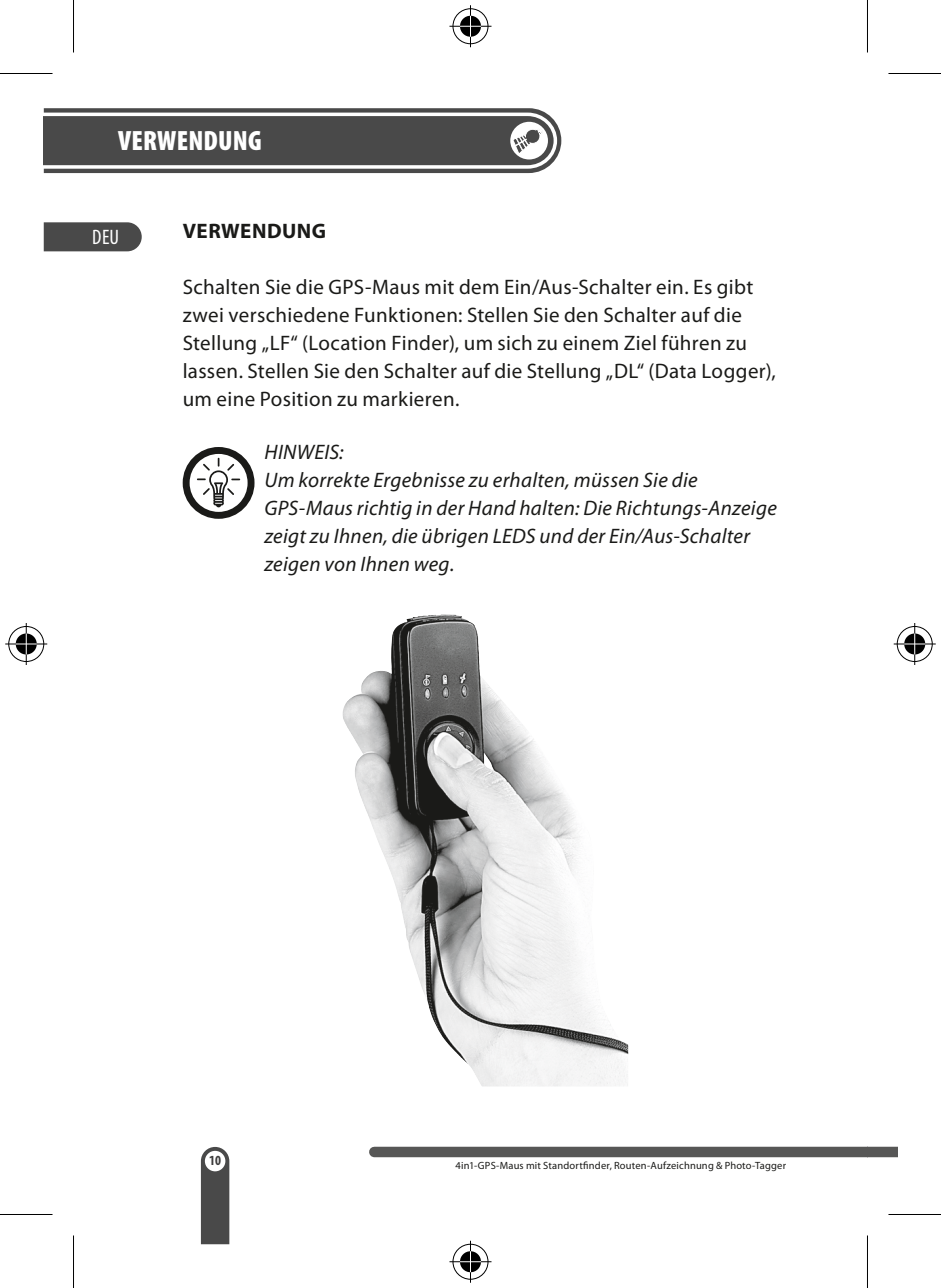
<style>
.page{position:relative;width:941px;height:1288px;background:#fff}
.page>*{position:absolute;margin:0;border:0;box-sizing:border-box;transform-origin:0 0}
.Überschrift_Ebene_1{font:900 condensed 28px "Myriad Pro";letter-spacing:.005em;color:#fff}
.Fließtext_Ebene_1{font:21px/28px "Myriad Pro";letter-spacing:.015em;color:#1a1a18}
.HINWEIS{font:italic 21px/28px "Myriad Pro";letter-spacing:.015em;color:#1a1a18}
.Überschrift_Ebene_1-2{font:700 21px "Myriad Pro";letter-spacing:.025em;color:#1a1a18}
.t1{font:condensed 21px "Myriad Pro";color:#fff}
.t2{font:700 condensed 14px "Myriad Pro";color:#3d3c3c}
.t3{font:10.5px "Myriad Pro";letter-spacing:.02em;color:#1a1a18}
</style>
<div class="page">
<div style="left:374px;top:1147px;width:493px;height:10px;background:#575756"></div>
<svg style="left:201px;top:1147px;width:28px;height:97px;background:#646464"></svg>
<svg style="left:44px;top:222px;width:98px;height:29px;background:#515151"></svg>
<svg style="left:44px;top:108px;width:517px;height:65px;background:#646464"></svg>
<div style="left:867px;top:1147px;width:30px;height:10px;background:#575756"></div>
<svg style="left:183px;top:447px;width:71px;height:72px"></svg>
<img style="left:342px;top:615px;width:286px;height:471px">
<hr style="left:0;top:73px;width:52px;height:1px;background:#000">
<hr style="left:888px;top:73px;width:53px;height:1px;background:#000">
<hr style="left:0;top:1214px;width:52px;height:1px;background:#000">
<hr style="left:888px;top:1214px;width:53px;height:1px;background:#000">
<hr style="left:73px;top:0;width:1px;height:52px;background:#000">
<hr style="left:73px;top:1235px;width:1px;height:53px;background:#000">
<hr style="left:867px;top:0;width:1px;height:52px;background:#000">
<hr style="left:867px;top:1235px;width:1px;height:53px;background:#000">
<div style="left:451px;top:7px;width:39px;height:39px;border:4px solid #fff;border-radius:50%"></div>
<svg style="left:449px;top:24px;width:42px;height:4px"></svg>
<div style="left:468px;top:5px;width:5px;height:42px;background:#fff"></div>
<div style="left:458px;top:14px;width:25px;height:25px;border:4px solid #fff;border-radius:50%"></div>
<div style="left:452px;top:8px;width:36px;height:36px;border:1px solid #000;border-radius:50%"></div>
<hr style="left:449px;top:26px;width:42px;height:1px;background:#000">
<hr style="left:470px;top:5px;width:1px;height:42px;background:#000">
<svg style="left:460px;top:16px;width:21px;height:21px"></svg>
<div style="left:451px;top:1242px;width:39px;height:39px;border:4px solid #fff;border-radius:50%"></div>
<svg style="left:449px;top:1260px;width:42px;height:4px"></svg>
<div style="left:468px;top:1241px;width:5px;height:42px;background:#fff"></div>
<div style="left:458px;top:1249px;width:25px;height:25px;border:4px solid #fff;border-radius:50%"></div>
<div style="left:452px;top:1244px;width:36px;height:36px;border:1px solid #000;border-radius:50%"></div>
<hr style="left:449px;top:1261px;width:42px;height:1px;background:#000">
<hr style="left:470px;top:1241px;width:1px;height:42px;background:#000">
<svg style="left:460px;top:1251px;width:21px;height:21px"></svg>
<div style="left:7px;top:624px;width:39px;height:40px;border:4px solid #fff;border-radius:50%"></div>
<hr style="left:5px;top:642px;width:42px;height:4px;background:#fff">
<svg style="left:24px;top:623px;width:4px;height:42px"></svg>
<div style="left:14px;top:631px;width:25px;height:26px;border:4px solid #fff;border-radius:50%"></div>
<div style="left:8px;top:626px;width:36px;height:36px;border:1px solid #000;border-radius:50%"></div>
<hr style="left:5px;top:643px;width:42px;height:2px;background:#000">
<hr style="left:26px;top:623px;width:1px;height:42px;background:#000">
<div style="left:16px;top:633px;width:21px;height:21px;background:#000;border-radius:50%"></div>
<hr style="left:16px;top:643px;width:21px;height:2px;background:#fff">
<svg style="left:26px;top:633px;width:1px;height:21px"></svg>
<div style="left:895px;top:624px;width:39px;height:40px;border:4px solid #fff;border-radius:50%"></div>
<svg style="left:895px;top:642px;width:39px;height:4px"></svg>
<svg style="left:912px;top:623px;width:5px;height:42px"></svg>
<div style="left:902px;top:631px;width:25px;height:26px;border:4px solid #fff;border-radius:50%"></div>
<div style="left:897px;top:626px;width:35px;height:36px;border:1px solid #000;border-radius:50%"></div>
<hr style="left:893px;top:643px;width:42px;height:2px;background:#000">
<hr style="left:914px;top:623px;width:1px;height:42px;background:#000">
<div style="left:904px;top:633px;width:21px;height:21px;background:#000;border-radius:50%"></div>
<hr style="left:904px;top:643px;width:21px;height:2px;background:#fff">
<svg style="left:914px;top:633px;width:1px;height:21px"></svg>
<p class="Überschrift_Ebene_1" style="left:118px;top:125px;width:129px">VERWENDUNG</p>
<p class="t1" style="left:92px;top:224px;width:28px">DEU</p>
<p class="Überschrift_Ebene_1-2" style="left:183px;top:217px;width:143px">VERWENDUNG</p>
<p class="Fließtext_Ebene_1" style="left:183px;top:273px;width:595px">Schalten Sie die GPS-Maus mit dem Ein/Aus-Schalter ein. Es gibt zwei verschiedene Funktionen: Stellen Sie den Schalter auf die Stellung „LF“ (Location Finder), um sich zu einem Ziel führen zu lassen. Stellen Sie den Schalter auf die Stellung „DL“ (Data Logger), um eine Position zu markieren.</p>
<p class="HINWEIS" style="left:264px;top:438px;width:514px">HINWEIS:<br>Um korrekte Ergebnisse zu erhalten, müssen Sie die GPS-Maus richtig in der Hand halten: Die Richtungs-Anzeige zeigt zu Ihnen, die übrigen LEDS und der Ein/Aus-Schalter zeigen von Ihnen weg.</p>
<p class="t2" style="left:209px;top:1152px;width:13px">10</p>
<p class="t3" style="left:455px;top:1159px;width:332px">4in1-GPS-Maus mit Standortfinder, Routen-Aufzeichnung &amp; Photo-Tagger</p>
</div>
